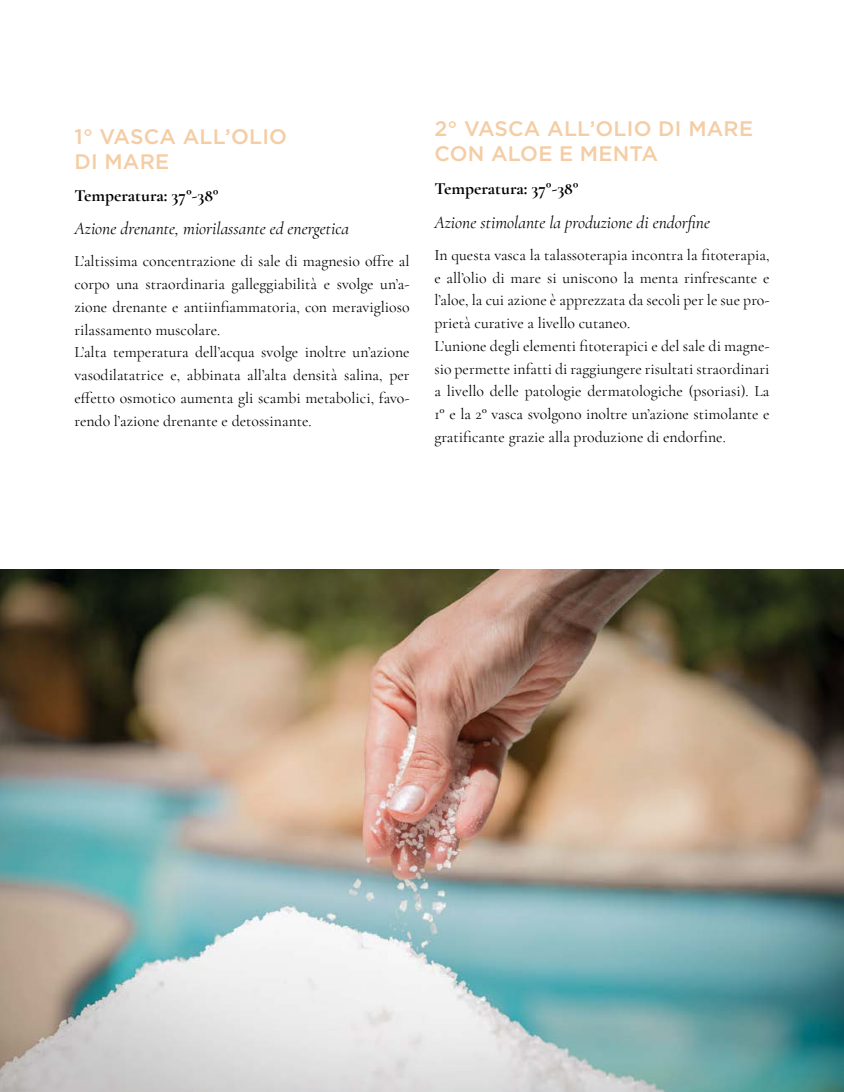
<style>
.page{position:relative;width:844px;height:1092px;background:#fff}
.page>*{position:absolute;margin:0;border:0;box-sizing:border-box;transform-origin:0 0}
.t1{font:500 21px/24.5px "Gotham";letter-spacing:.01em;color:#f4cda5}
.t2{font:italic 17.5px "Cormorant Garamond";color:#000}
.t3{font:700 17.5px "Cormorant Garamond";color:#000}
.t4{font:15.75px/22.8px "Cormorant Garamond";color:#000}
</style>
<div class="page">
<img style="left:0;top:569px;width:843px;height:522px">
<h1 class="t1" style="left:74px;top:124px;width:214px">1° VASCA ALL’OLIO<br>DI MARE</h1>
<p class="t3" style="left:74px;top:184px;width:146px">Temperatura: 37°-38°</p>
<p class="t2" style="left:74px;top:218px;width:276px">Azione drenante, miorilassante ed energetica</p>
<p class="t4" style="left:74px;top:250px;width:336px">L’altissima concentrazione di sale di magnesio offre al corpo una straordinaria galleggiabilità e svolge un’a&shy;zione drenante e antiinfiammatoria, con meraviglioso rilassamento muscolare.<br>L’alta temperatura dell’acqua svolge inoltre un’azione vasodilatatrice e, abbinata all’alta densità salina, per effetto osmotico aumenta gli scambi metabolici, favo&shy;rendo l’azione drenante e detossinante.</p>
<h1 class="t1" style="left:434px;top:116px;width:320px">2° VASCA ALL’OLIO DI MARE<br>CON ALOE E MENTA</h1>
<p class="t3" style="left:434px;top:178px;width:146px">Temperatura: 37°-38°</p>
<p class="t2" style="left:434px;top:212px;width:277px">Azione stimolante la produzione di endorfine</p>
<p class="t4" style="left:434px;top:243px;width:336px">In questa vasca la talassoterapia incontra la fitoterapia, e all’olio di mare si uniscono la menta rinfrescante e l’aloe, la cui azione è apprezzata da secoli per le sue pro&shy;prietà curative a livello cutaneo.<br>L’unione degli elementi fitoterapici e del sale di magne&shy;sio permette infatti di raggiungere risultati straordinari a livello delle patologie dermatologiche (psoriasi). La 1° e la 2° vasca svolgono inoltre un’azione stimolante e gratificante grazie alla produzione di endorfine.</p>
</div>
